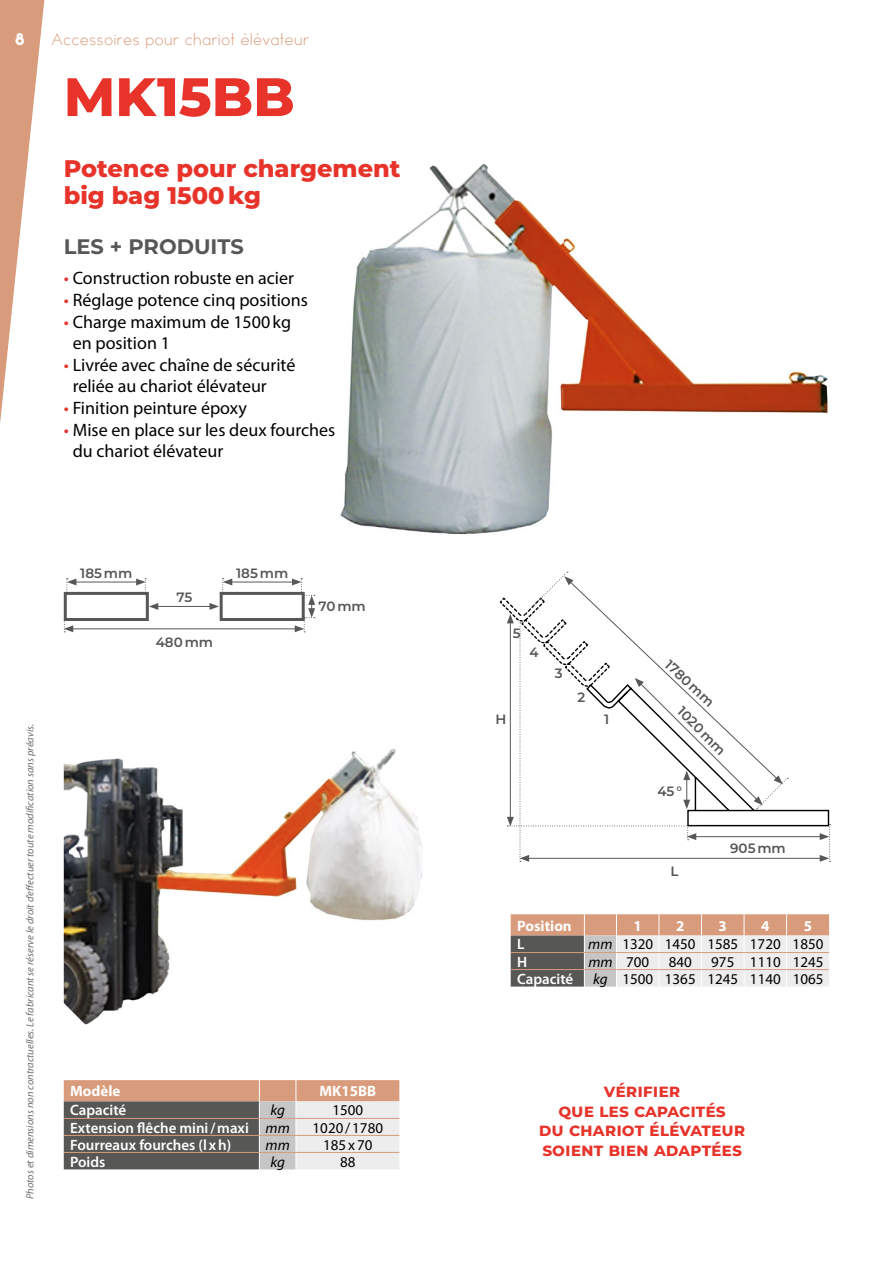
<style>
.page{position:relative;width:893px;height:1263px;background:#fff}
.page>*{position:absolute;margin:0;border:0;box-sizing:border-box;transform-origin:0 0}
.t1{font:800 54px "Montserrat";color:#e7332a}
.t2{font:800 24px/27px "Montserrat";color:#e7332a}
.t3{font:700 21px "Montserrat";color:#575756}
.t4{font:18px/21.6px "Myriad Pro";color:#000}
.t5{font:700 18px/19.5px "Montserrat";color:#e7332a;text-align:center}
.t6{font:15px "Myriad Pro";color:#000}
.t7{font:600 15px "Myriad Pro";color:#fff}
.t8{font:300 15px "TYPOGRAPHPRO";color:#d89b7b}
.t9{font:700 15px "Myriad Pro";color:#fff}
.t10{font:italic 15px "Myriad Pro";color:#000}
.t11{font:800 15px "TYPOGRAPHPRO";color:#fff}
.t12{font:600 13.5px "Montserrat";color:#575756}
.t13{font:italic 10.5px "Myriad Pro";color:#706f6f}
.s1{color:#e7332a}
.s2{font-weight:400;font-style:italic;color:#000}
.s3{font-style:italic}
</style>
<div class="page">
<svg style="left:0;top:0;width:45px;height:423px"></svg>
<img style="left:340px;top:164px;width:489px;height:370px">
<svg style="left:64px;top:1080px;width:335px;height:89px;background:#a3948c"></svg>
<hr style="left:64px;top:1118px;width:195px;height:1px;background:#d89b7b">
<hr style="left:259px;top:1118px;width:37px;height:1px;background:#d89b7b">
<hr style="left:296px;top:1118px;width:103px;height:1px;background:#d89b7b">
<hr style="left:64px;top:1135px;width:195px;height:1px;background:#d89b7b">
<hr style="left:259px;top:1135px;width:37px;height:1px;background:#d89b7b">
<hr style="left:296px;top:1135px;width:103px;height:1px;background:#d89b7b">
<hr style="left:64px;top:1152px;width:195px;height:1px;background:#d89b7b">
<hr style="left:259px;top:1152px;width:37px;height:1px;background:#d89b7b">
<hr style="left:296px;top:1152px;width:103px;height:1px;background:#d89b7b">
<svg style="left:511px;top:914px;width:318px;height:72px;background:#ccbab1"></svg>
<hr style="left:511px;top:952px;width:73px;height:1px;background:#d89b7b">
<hr style="left:584px;top:952px;width:32px;height:1px;background:#d89b7b">
<hr style="left:616px;top:952px;width:43px;height:1px;background:#d89b7b">
<hr style="left:659px;top:952px;width:42px;height:1px;background:#d89b7b">
<hr style="left:701px;top:952px;width:43px;height:1px;background:#d89b7b">
<hr style="left:744px;top:952px;width:43px;height:1px;background:#d89b7b">
<hr style="left:787px;top:952px;width:42px;height:1px;background:#d89b7b">
<hr style="left:511px;top:969px;width:73px;height:1px;background:#d89b7b">
<hr style="left:584px;top:969px;width:32px;height:1px;background:#d89b7b">
<hr style="left:616px;top:969px;width:43px;height:1px;background:#d89b7b">
<hr style="left:659px;top:969px;width:42px;height:1px;background:#d89b7b">
<hr style="left:701px;top:969px;width:43px;height:1px;background:#d89b7b">
<hr style="left:744px;top:969px;width:43px;height:1px;background:#d89b7b">
<hr style="left:787px;top:969px;width:42px;height:1px;background:#d89b7b">
<img style="left:64px;top:749px;width:358px;height:275px">
<svg style="left:499px;top:572px;width:332px;height:290px"></svg>
<hr style="left:74px;top:582px;width:65px;height:1px;background:#575756">
<svg style="left:67px;top:578px;width:9px;height:14px"></svg>
<svg style="left:136px;top:578px;width:10px;height:14px"></svg>
<hr style="left:71px;top:628px;width:226px;height:1px;background:#575756">
<svg style="left:64px;top:621px;width:9px;height:11px"></svg>
<hr style="left:156px;top:606px;width:56px;height:1px;background:#575756">
<svg style="left:149px;top:603px;width:9px;height:7px"></svg>
<svg style="left:209px;top:603px;width:10px;height:7px"></svg>
<div style="left:64px;top:592px;width:85px;height:29px;border:3px solid #575756"></div>
<div style="left:220px;top:592px;width:85px;height:29px;border:3px solid #575756"></div>
<hr style="left:230px;top:582px;width:64px;height:1px;background:#575756">
<svg style="left:222px;top:578px;width:10px;height:17px"></svg>
<svg style="left:292px;top:578px;width:23px;height:54px"></svg>
<p class="t11" style="left:15px;top:28px;width:12px">8</p>
<p class="t8" style="left:51px;top:30px;width:260px">Accessoires pour chariot élévateur</p>
<h1 class="t1" style="left:64px;top:57px;width:232px">MK15BB</h1>
<h2 class="t2" style="left:64px;top:154px;width:338px">Potence pour chargement big bag 1500 kg</h2>
<p class="t3" style="left:64px;top:232px;width:182px">LES + PRODUITS</p>
<p class="t4" style="left:64px;top:267px;width:232px"><span class="s1">•</span> Construction robuste en acier</p>
<p class="t4" style="left:64px;top:289px;width:246px"><span class="s1">•</span> Réglage potence cinq positions</p>
<p class="t4" style="left:73px;top:310px;width:220px;text-indent:-9px"><span class="s1">•</span> Charge maximum de 1500kg en position 1</p>
<p class="t4" style="left:73px;top:354px;width:224px;text-indent:-9px"><span class="s1">•</span> Livrée avec chaîne de sécurité reliée au chariot élévateur</p>
<p class="t4" style="left:64px;top:397px;width:185px"><span class="s1">•</span> Finition peinture époxy</p>
<p class="t4" style="left:73px;top:418px;width:264px;text-indent:-9px"><span class="s1">•</span> Mise en place sur les deux fourches du chariot élévateur</p>
<p class="t13" style="left:23px;top:1199px;width:477px;rotate:-90deg">Photos et dimensions non contractuelles. Le fabricant se réserve le droit d’effectuer toute modification sans préavis.</p>
<p class="t12" style="left:80px;top:564px;width:54px">185 mm</p>
<p class="t12" style="left:236px;top:564px;width:54px">185 mm</p>
<p class="t12" style="left:177px;top:588px;width:17px">75</p>
<p class="t12" style="left:156px;top:632px;width:59px">480 mm</p>
<p class="t12" style="left:318px;top:597px;width:49px">70 mm</p>
<p class="t9" style="left:70px;top:1081px;width:52px">Modèle</p>
<p class="t9" style="left:319px;top:1081px;width:58px">MK15BB</p>
<p class="t7" style="left:70px;top:1101px;width:58px">Capacité</p>
<p class="t10" style="left:270px;top:1101px;width:16px">kg</p>
<p class="t6" style="left:332px;top:1101px;width:32px">1500</p>
<p class="t7" style="left:70px;top:1118px;width:221px">Extension flêche mini/maxi <span class="s2">mm</span></p>
<p class="t6" style="left:313px;top:1118px;width:72px">1020/1780</p>
<p class="t7" style="left:70px;top:1135px;width:163px">Fourreaux fourches (l xh)</p>
<p class="t10" style="left:266px;top:1135px;width:26px">mm</p>
<p class="t6" style="left:323px;top:1135px;width:51px">185x70</p>
<p class="t7" style="left:70px;top:1152px;width:37px">Poids</p>
<p class="t10" style="left:270px;top:1152px;width:16px">kg</p>
<p class="t6" style="left:340px;top:1152px;width:17px">88</p>
<p class="t12" style="left:513px;top:624px;width:9px">5</p>
<p class="t12" style="left:530px;top:642px;width:11px">4</p>
<p class="t12" style="left:555px;top:664px;width:9px">3</p>
<p class="t12" style="left:578px;top:688px;width:9px">2</p>
<p class="t12" style="left:495px;top:710px;width:12px">H</p>
<p class="t12" style="left:604px;top:710px;width:7px">1</p>
<p class="t12" style="left:674px;top:655px;width:63px;rotate:43deg">1780 mm</p>
<p class="t12" style="left:687px;top:702px;width:63px;rotate:45deg">1020 mm</p>
<p class="t12" style="left:657px;top:782px;width:26px">45 °</p>
<p class="t12" style="left:670px;top:861px;width:10px">L</p>
<p class="t12" style="left:730px;top:839px;width:57px">905 mm</p>
<p class="t9" style="left:517px;top:916px;width:56px">Position</p>
<p class="t9" style="left:634px;top:916px;width:10px">1</p>
<p class="t9" style="left:676px;top:916px;width:10px">2</p>
<p class="t9" style="left:719px;top:916px;width:10px">3</p>
<p class="t9" style="left:761px;top:916px;width:10px">4</p>
<p class="t9" style="left:804px;top:916px;width:10px">5</p>
<p class="t7" style="left:517px;top:935px;width:9px">L</p>
<p class="t6" style="left:588px;top:935px;width:237px"><span class="s3">mm</span> 1320 1450 1585 1720 1850</p>
<p class="t7" style="left:517px;top:952px;width:12px">H</p>
<p class="t6" style="left:588px;top:952px;width:62px"><span class="s3">mm</span> 700</p>
<p class="t6" style="left:669px;top:952px;width:25px">840</p>
<p class="t6" style="left:711px;top:952px;width:114px">975 1110 1245</p>
<p class="t7" style="left:517px;top:969px;width:58px">Capacité</p>
<p class="t6" style="left:593px;top:969px;width:232px"><span class="s3">kg</span> 1500 1365 1245 1140 1065</p>
<p class="t5" style="left:539px;top:1080px;width:208px">vérifier<br>que les capacités<br>du chariot élévateur soient bien adaptées</p>
</div>
